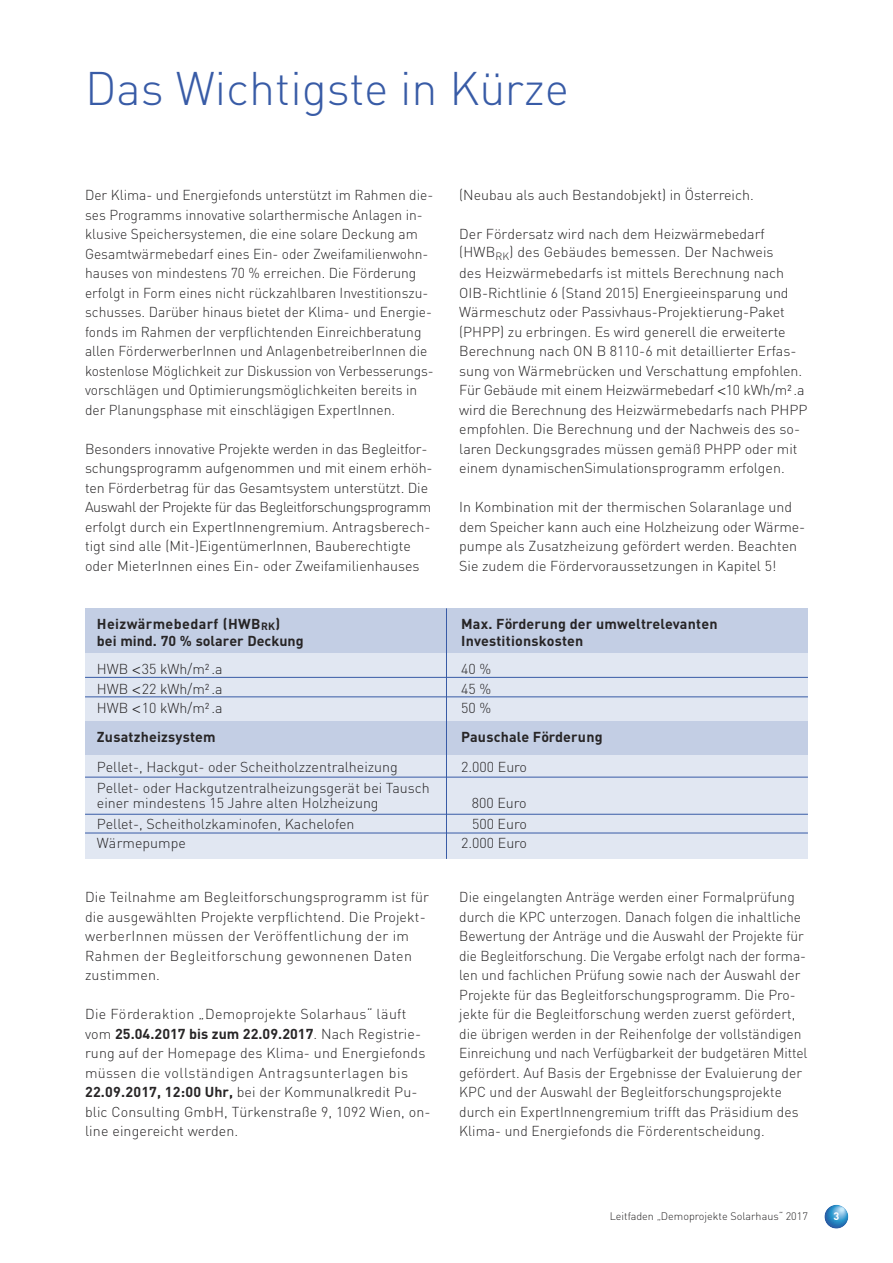
<style>
.page{position:relative;width:893px;height:1263px;background:#fff}
.page>*{position:absolute;margin:0;border:0;box-sizing:border-box;transform-origin:0 0}
.t1{font:300 46.5px "DIN";color:#385ba6}
.t2{font:300 14.25px/19.5px "DIN";color:#272526}
.t3{font:700 14.25px "DIN";letter-spacing:.015em;color:#272526}
.t4{font:300 10.8px "DIN";color:#272526}
.t5{font:700 10.8px "DIN";color:#fff}
.s1{font-family:"Frutiger 45 Light A";font-weight:400}
.s2{font-weight:700}
</style>
<div class="page">
<div style="left:85px;top:608px;width:723px;height:251px;background:#e1e7f2"></div>
<div style="left:85px;top:608px;width:723px;height:45px;background:#c3cee4"></div>
<div style="left:85px;top:721px;width:723px;height:33px;background:#c3cee4"></div>
<svg style="left:824px;top:1205px;width:24px;height:24px"></svg>
<hr style="left:446px;top:608px;width:1px;height:251px;background:#385ba6">
<hr style="left:85px;top:677px;width:723px;height:1px;background:#385ba6">
<hr style="left:85px;top:696px;width:723px;height:1px;background:#385ba6">
<hr style="left:85px;top:777px;width:723px;height:1px;background:#385ba6">
<hr style="left:85px;top:814px;width:723px;height:1px;background:#385ba6">
<hr style="left:85px;top:833px;width:723px;height:1px;background:#385ba6">
<h1 class="t1" style="left:85px;top:62px;width:486px">Das Wichtigste in Kürze</h1>
<p class="t2" style="left:85px;top:186px;width:350px">Der Klima- und Energiefonds unterstützt im Rahmen die&shy;ses Programms innovative solarthermische Anlagen in&shy;klusive Speichersystemen, die eine solare Deckung am Gesamtwärmebedarf eines Ein- oder Zweifamilienwohn&shy;hauses von mindestens 70 % erreichen. Die Förderung erfolgt in Form eines nicht rückzahlbaren Investitionszu&shy;schusses. Darüber hinaus bietet der Klima- und Energie&shy;fonds im Rahmen der verpflichtenden Einreichberatung allen FörderwerberInnen und AnlagenbetreiberInnen die kostenlose Möglichkeit zur Diskussion von Verbesserungs&shy;vorschlägen und Optimierungsmöglichkeiten bereits in der Planungsphase mit einschlägigen ExpertInnen.</p>
<p class="t2" style="left:85px;top:439px;width:349px">Besonders innovative Projekte werden in das Begleitfor&shy;schungsprogramm aufgenommen und mit einem erhöh&shy;ten Förderbetrag für das Gesamtsystem unterstützt. Die Auswahl der Projekte für das Begleitforschungsprogramm erfolgt durch ein ExpertInnengremium. Antragsberech&shy;tigt sind alle (Mit-)EigentümerInnen, Bauberechtigte oder MieterInnen eines Ein- oder Zweifamilienhauses</p>
<p class="t2" style="left:459px;top:186px;width:296px">(Neubau als auch Bestandobjekt) in Österreich.</p>
<p class="t2" style="left:459px;top:225px;width:316px;line-height:17.7px">Der Fördersatz wird nach dem Heizwärmebedarf (HWB<sub>RK</sub>) des Gebäudes bemessen. Der Nachweis</p>
<p class="t2" style="left:459px;top:264px;width:350px">des Heizwärmebedarfs ist mittels Berechnung nach OIB-Richtlinie 6 (Stand 2015) Energieeinsparung und Wärmeschutz oder Passivhaus-Projektierung-Paket (PHPP) zu erbringen. Es wird generell die erweiterte Berechnung nach ON B 8110-6 mit detaillierter Erfas&shy;sung von Wärmebrücken und Verschattung empfohlen.<br>Für Gebäude mit einem Heizwärmebedarf <span class="s1">&lt;</span>10 kWh/m².a wird die Berechnung des Heizwärmebedarfs nach PHPP empfohlen. Die Berechnung und der Nachweis des so&shy;laren Deckungsgrades müssen gemäß PHPP oder mit einem dynamischenSimulationsprogramm erfolgen.</p>
<p class="t2" style="left:459px;top:498px;width:348px">In Kombination mit der thermischen Solaranlage und dem Speicher kann auch eine Holzheizung oder Wärme&shy;pumpe als Zusatzheizung gefördert werden. Beachten Sie zudem die Fördervoraussetzungen in Kapitel 5!</p>
<p class="t3" style="left:97px;top:616px;width:185px">Heizwärmebedarf (HWB<sub>RK</sub>)</p>
<p class="t3" style="left:461px;top:616px;width:258px">Max. Förderung der umweltrelevanten</p>
<p class="t3" style="left:97px;top:632px;width:208px">bei mind. 70 % solarer Deckung</p>
<p class="t3" style="left:461px;top:632px;width:124px">Investitionskosten</p>
<p class="t2" style="left:97px;top:659px;width:127px">HWB <span class="s1">&lt;</span>35 kWh/m² .a</p>
<p class="t2" style="left:461px;top:659px;width:32px">40 %</p>
<p class="t2" style="left:97px;top:679px;width:127px">HWB <span class="s1">&lt;</span>22 kWh/m² .a</p>
<p class="t2" style="left:461px;top:679px;width:32px">45 %</p>
<p class="t2" style="left:97px;top:698px;width:127px">HWB <span class="s1">&lt;</span>10 kWh/m² .a</p>
<p class="t2" style="left:461px;top:698px;width:32px">50 %</p>
<p class="t3" style="left:97px;top:728px;width:120px">Zusatzheizsystem</p>
<p class="t3" style="left:461px;top:728px;width:143px">Pauschale Förderung</p>
<p class="t2" style="left:97px;top:757px;width:302px">Pellet-, Hackgut- oder Scheitholzzentralheizung</p>
<p class="t2" style="left:461px;top:757px;width:68px">2.000 Euro</p>
<p class="t2" style="left:97px;top:780px;width:334px;line-height:15px">Pellet- oder Hackgutzentralheizungsgerät bei Tausch einer mindestens 15 Jahre alten Holzheizung</p>
<p class="t2" style="left:472px;top:793px;width:56px">800 Euro</p>
<p class="t2" style="left:97px;top:814px;width:259px">Pellet-, Scheitholzkaminofen, Kachelofen</p>
<p class="t2" style="left:472px;top:814px;width:56px">500 Euro</p>
<p class="t2" style="left:97px;top:833px;width:90px">Wärmepumpe</p>
<p class="t2" style="left:461px;top:833px;width:68px">2.000 Euro</p>
<p class="t2" style="left:85px;top:888px;width:345px">Die Teilnahme am Begleitforschungsprogramm ist für die ausgewählten Projekte verpflichtend. Die Projekt&shy;werberInnen müssen der Veröffentlichung der im Rahmen der Begleitforschung gewonnenen Daten zustimmen.</p>
<p class="t2" style="left:85px;top:1005px;width:347px">Die Förderaktion „Demoprojekte Solarhaus“ läuft vom <span class="s2">25.04.2017 bis zum 22.09.2017</span>. Nach Registrie&shy;rung auf der Homepage des Klima- und Energiefonds müssen die vollständigen Antragsunterlagen bis <span class="s2">22.09.2017, 12:00 Uhr,</span> bei der Kommunalkredit Pu&shy;blic Consulting GmbH, Türkenstraße 9, 1092 Wien, on&shy;line eingereicht werden.</p>
<p class="t2" style="left:459px;top:888px;width:350px">Die eingelangten Anträge werden einer Formalprüfung durch die KPC unterzogen. Danach folgen die inhaltliche Bewertung der Anträge und die Auswahl der Projekte für die Begleitforschung. Die Vergabe erfolgt nach der forma&shy;len und fachlichen Prüfung sowie nach der Auswahl der Projekte für das Begleitforschungsprogramm. Die Pro&shy;jekte für die Begleitforschung werden zuerst gefördert, die übrigen werden in der Reihenfolge der vollständigen Einreichung und nach Verfügbarkeit der budgetären Mittel gefördert. Auf Basis der Ergebnisse der Evaluierung der KPC und der Auswahl der Begleitforschungsprojekte durch ein ExpertInnengremium trifft das Präsidium des Klima- und Energiefonds die Förderentscheidung.</p>
<p class="t4" style="left:610px;top:1210px;width:200px">Leitfaden „Demoprojekte Solarhaus“ 2017</p>
<p class="t5" style="left:833px;top:1210px;width:7px">3</p>
</div>
